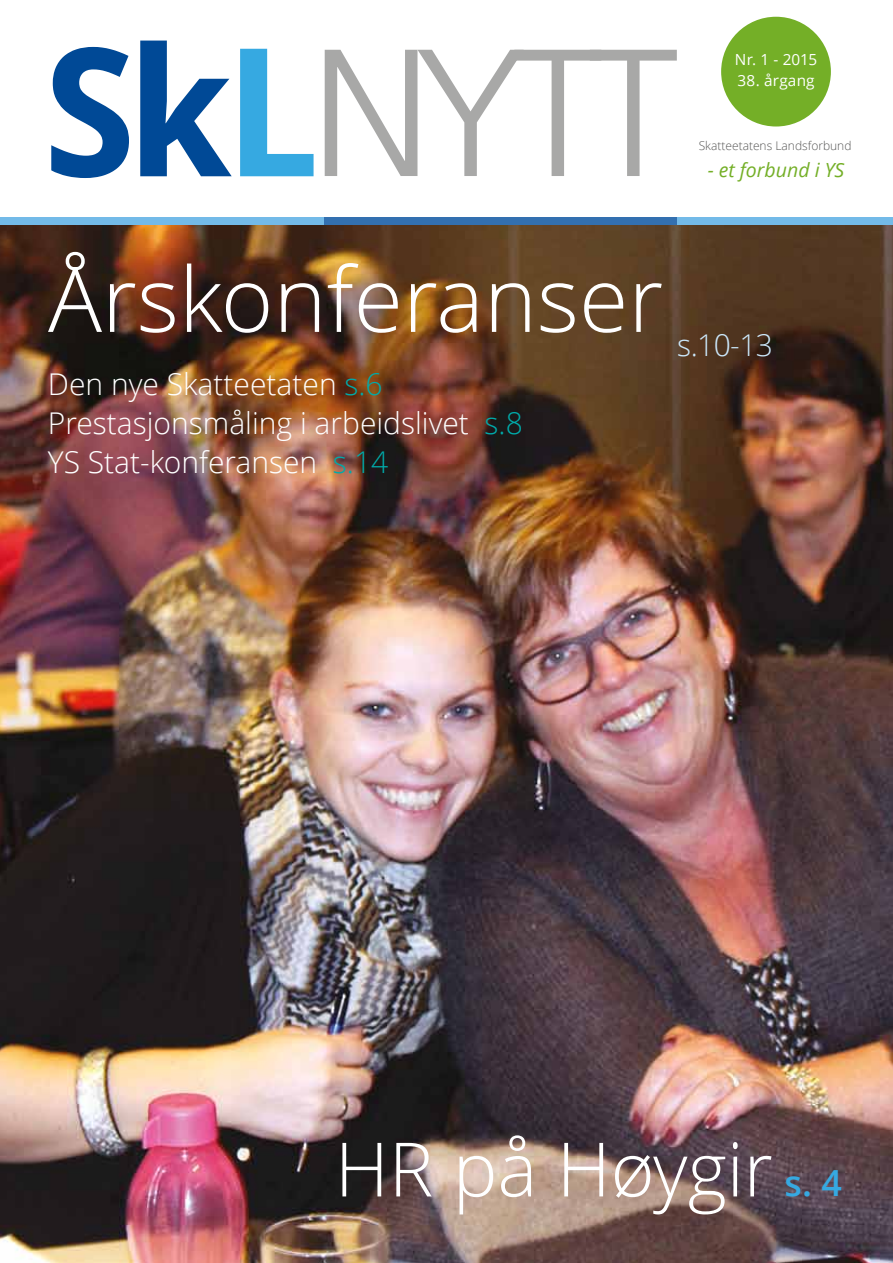
<style>
.page{position:relative;width:893px;height:1263px;background:#fff}
.page>*{position:absolute;margin:0;border:0;box-sizing:border-box;transform-origin:0 0}
.t1{font:300 90px "Open Sans";color:#fff}
.t2{font:300 75px "Open Sans";color:#fff}
.t3{font:300 30px/39px "Open Sans";color:#fff}
.t4{font:300 30px "Open Sans";color:#cbe7fa}
.t5{font:italic 19.5px "Open Sans";color:#74af27}
.t6{font:15.3px "Open Sans";letter-spacing:.015em;color:#fff}
.t7{font:300 12px "Open Sans";color:#575756}
.s1{color:#00abaa}
.s2{font-weight:600;font-size:36px;color:#36a9e1}
</style>
<div class="page">
<img style="left:0;top:225px;width:893px;height:1038px">
<svg style="left:51px;top:47px;width:78px;height:131px"></svg>
<svg style="left:140px;top:41px;width:92px;height:135px"></svg>
<svg style="left:240px;top:49px;width:74px;height:127px"></svg>
<svg style="left:325px;top:50px;width:352px;height:126px"></svg>
<div style="left:721px;top:17px;width:110px;height:109px;background:#74af27;border-radius:50%"></div>
<div style="left:0;top:217px;width:893px;height:8px;background:#73bae8"></div>
<div style="left:324px;top:217px;width:353px;height:8px;background:#3370b0"></div>
<p class="t6" style="left:735px;top:50px;width:84px">Nr. 1 - 2015</p>
<p class="t6" style="left:737px;top:71px;width:79px">38. årgang</p>
<p class="t7" style="left:699px;top:139px;width:154px">Skatteetatens Landsforbund</p>
<p class="t5" style="left:708px;top:159px;width:138px">- et forbund i YS</p>
<h1 class="t1" style="left:48px;top:248px;width:617px">Årskonferanser</h1>
<p class="t3" style="left:48px;top:365px;width:476px">Den nye Skatteetaten <span class="s1">s.6<br></span>Prestasjonsmåling i arbeidslivet <span class="s1">s.8<br></span>YS Stat-konferansen <span class="s1">s.14</span></p>
<p class="t4" style="left:677px;top:328px;width:97px">s.10-13</p>
<h2 class="t2" style="left:335px;top:1126px;width:509px">HR på Høygir <span class="s2">s. 4</span></h2>
</div>
